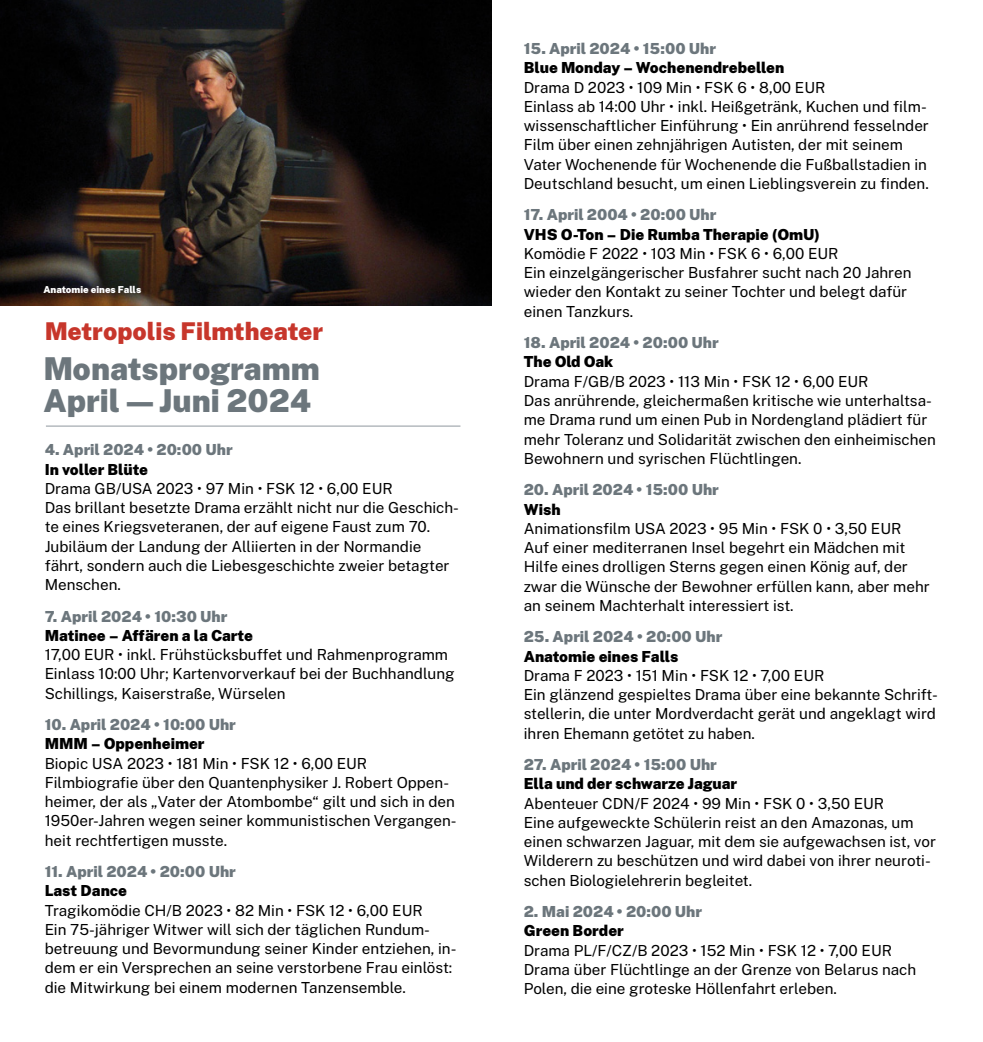
<style>
.page{position:relative;width:983px;height:1042px;background:#fff}
.page>*{position:absolute;margin:0;border:0;box-sizing:border-box;transform-origin:0 0}
.KuKa_Head{font:900 31.5px/31.5px "Public Sans";color:#6c767c}
.KuKa_Head-2{font:900 24.5px "Public Sans";color:#c7362b}
.KuKa_Copy{font:15.22px/19.2px "Public Sans";color:#000}
.KuKa_Copy-2{font:900 15.22px "Public Sans";color:#6c767c}
.KuKa_Copy-3{font:900 15.22px "Public Sans";color:#000}
.KuKa_Copy-4{font:900 9.62px "Public Sans";color:#fff}
</style>
<div class="page">
<img style="left:0;top:0;width:491px;height:305px">
<hr style="left:46px;top:426px;width:414px;height:1px;background:#90989e">
<p class="KuKa_Copy-4" style="left:43px;top:282px;width:99px">Anatomie eines Falls</p>
<p class="KuKa_Head-2" style="left:45px;top:312px;width:280px">Metropolis Filmtheater</p>
<p class="KuKa_Head" style="left:43px;top:350px;width:278px">Monatsprogramm<br>April—Juni 2024</p>
<p class="KuKa_Copy-2" style="left:45px;top:438px;width:189px">4. April 2024 • 20:00 Uhr</p>
<p class="KuKa_Copy-3" style="left:45px;top:457px;width:105px">In voller Blüte</p>
<p class="KuKa_Copy" style="left:45px;top:478px;width:349px">Drama GB/USA 2023 • 97 Min • FSK 12 • 6,00 EUR</p>
<p class="KuKa_Copy" style="left:45px;top:497px;width:416px">Das brillant besetzte Drama erzählt nicht nur die Geschich&shy;te eines Kriegsveteranen, der auf eigene Faust zum 70.<br>Jubiläum der Landung der Alliierten in der Normandie fährt, sondern auch die Liebesgeschichte zweier betagter Menschen.</p>
<p class="KuKa_Copy-2" style="left:45px;top:604px;width:184px">7. April 2024 • 10:30 Uhr</p>
<p class="KuKa_Copy-3" style="left:45px;top:623px;width:210px">Matinee – Affären a la Carte</p>
<p class="KuKa_Copy" style="left:45px;top:644px;width:405px">17,00 EUR • inkl. Frühstücksbuffet und Rahmenprogramm</p>
<p class="KuKa_Copy" style="left:45px;top:663px;width:411px">Einlass 10:00 Uhr; Kartenvorverkauf bei der Buchhandlung<br>Schillings, Kaiserstraße, Würselen</p>
<p class="KuKa_Copy-2" style="left:45px;top:713px;width:193px">10. April 2024 • 10:00 Uhr</p>
<p class="KuKa_Copy-3" style="left:45px;top:732px;width:161px">MMM – Oppenheimer</p>
<p class="KuKa_Copy" style="left:45px;top:753px;width:324px">Biopic USA 2023 • 181 Min • FSK 12 • 6,00 EUR</p>
<p class="KuKa_Copy" style="left:45px;top:772px;width:413px">Filmbiografie über den Quantenphysiker J. Robert Oppen&shy;heimer, der als „Vater der Atombombe“ gilt und sich in den 1950er-Jahren wegen seiner kommunistischen Vergangen&shy;heit rechtfertigen musste.</p>
<p class="KuKa_Copy-2" style="left:45px;top:860px;width:192px">11. April 2024 • 20:00 Uhr</p>
<p class="KuKa_Copy-3" style="left:45px;top:879px;width:84px">Last Dance</p>
<p class="KuKa_Copy" style="left:45px;top:900px;width:379px">Tragikomödie CH/B 2023 • 82 Min • FSK 12 • 6,00 EUR</p>
<p class="KuKa_Copy" style="left:45px;top:919px;width:413px">Ein 75-jähriger Witwer will sich der täglichen Rundum&shy;betreuung und Bevormundung seiner Kinder entziehen, in&shy;dem er ein Versprechen an seine verstorbene Frau einlöst: die Mitwirkung bei einem modernen Tanzensemble.</p>
<p class="KuKa_Copy-2" style="left:523px;top:37px;width:194px">15. April 2024 • 15:00 Uhr</p>
<p class="KuKa_Copy-3" style="left:523px;top:56px;width:262px">Blue Monday – Wochenendrebellen</p>
<p class="KuKa_Copy" style="left:523px;top:77px;width:303px">Drama D 2023 • 109 Min • FSK 6 • 8,00 EUR</p>
<p class="KuKa_Copy" style="left:523px;top:96px;width:406px">Einlass ab 14:00 Uhr • inkl. Heißgetränk, Kuchen und film&shy;wissenschaftlicher Einführung • Ein anrührend fesselnder Film über einen zehnjährigen Autisten, der mit seinem Vater Wochenende für Wochenende die Fußballstadien in Deutschland besucht, um einen Lieblingsverein zu finden.</p>
<p class="KuKa_Copy-2" style="left:523px;top:203px;width:194px">17. April 2004 • 20:00 Uhr</p>
<p class="KuKa_Copy-3" style="left:523px;top:222px;width:298px">VHS O-Ton – Die Rumba Therapie (OmU)</p>
<p class="KuKa_Copy" style="left:523px;top:243px;width:316px">Komödie F 2022 • 103 Min • FSK 6 • 6,00 EUR</p>
<p class="KuKa_Copy" style="left:523px;top:262px;width:389px">Ein einzelgängerischer Busfahrer sucht nach 20 Jahren wieder den Kontakt zu seiner Tochter und belegt dafür einen Tanzkurs.</p>
<p class="KuKa_Copy-2" style="left:523px;top:331px;width:196px">18. April 2024 • 20:00 Uhr</p>
<p class="KuKa_Copy-3" style="left:523px;top:350px;width:91px">The Old Oak</p>
<p class="KuKa_Copy" style="left:523px;top:371px;width:346px">Drama F/GB/B 2023 • 113 Min • FSK 12 • 6,00 EUR</p>
<p class="KuKa_Copy" style="left:523px;top:390px;width:413px">Das anrührende, gleichermaßen kritische wie unterhaltsa&shy;me Drama rund um einen Pub in Nordengland plädiert für mehr Toleranz und Solidarität zwischen den einheimischen Bewohnern und syrischen Flüchtlingen.</p>
<p class="KuKa_Copy-2" style="left:523px;top:478px;width:196px">20. April 2024 • 15:00 Uhr</p>
<p class="KuKa_Copy-3" style="left:523px;top:497px;width:38px">Wish</p>
<p class="KuKa_Copy" style="left:523px;top:518px;width:379px">Animationsfilm USA 2023 • 95 Min • FSK 0 • 3,50 EUR</p>
<p class="KuKa_Copy" style="left:523px;top:537px;width:407px">Auf einer mediterranen Insel begehrt ein Mädchen mit Hilfe eines drolligen Sterns gegen einen König auf, der zwar die Wünsche der Bewohner erfüllen kann, aber mehr an seinem Machterhalt interessiert ist.</p>
<p class="KuKa_Copy-2" style="left:523px;top:625px;width:200px">25. April 2024 • 20:00 Uhr</p>
<p class="KuKa_Copy-3" style="left:523px;top:644px;width:156px">Anatomie eines Falls</p>
<p class="KuKa_Copy" style="left:523px;top:665px;width:302px">Drama F 2023 • 151 Min • FSK 12 • 7,00 EUR</p>
<p class="KuKa_Copy" style="left:523px;top:684px;width:415px">Ein glänzend gespieltes Drama über eine bekannte Schrift&shy;stellerin, die unter Mordverdacht gerät und angeklagt wird ihren Ehemann getötet zu haben.</p>
<p class="KuKa_Copy-2" style="left:523px;top:753px;width:194px">27. April 2024 • 15:00 Uhr</p>
<p class="KuKa_Copy-3" style="left:523px;top:772px;width:215px">Ella und der schwarze Jaguar</p>
<p class="KuKa_Copy" style="left:523px;top:793px;width:362px">Abenteuer CDN/F 2024 • 99 Min • FSK 0 • 3,50 EUR</p>
<p class="KuKa_Copy" style="left:523px;top:812px;width:413px">Eine aufgeweckte Schülerin reist an den Amazonas, um einen schwarzen Jaguar, mit dem sie aufgewachsen ist, vor Wilderern zu beschützen und wird dabei von ihrer neuroti&shy;schen Biologielehrerin begleitet.</p>
<p class="KuKa_Copy-2" style="left:523px;top:900px;width:180px">2. Mai 2024 • 20:00 Uhr</p>
<p class="KuKa_Copy-3" style="left:523px;top:919px;width:102px">Green Border</p>
<p class="KuKa_Copy" style="left:523px;top:940px;width:369px">Drama PL/F/CZ/B 2023 • 152 Min • FSK 12 • 7,00 EUR</p>
<p class="KuKa_Copy" style="left:523px;top:959px;width:394px">Drama über Flüchtlinge an der Grenze von Belarus nach<br>Polen, die eine groteske Höllenfahrt erleben.</p>
</div>
